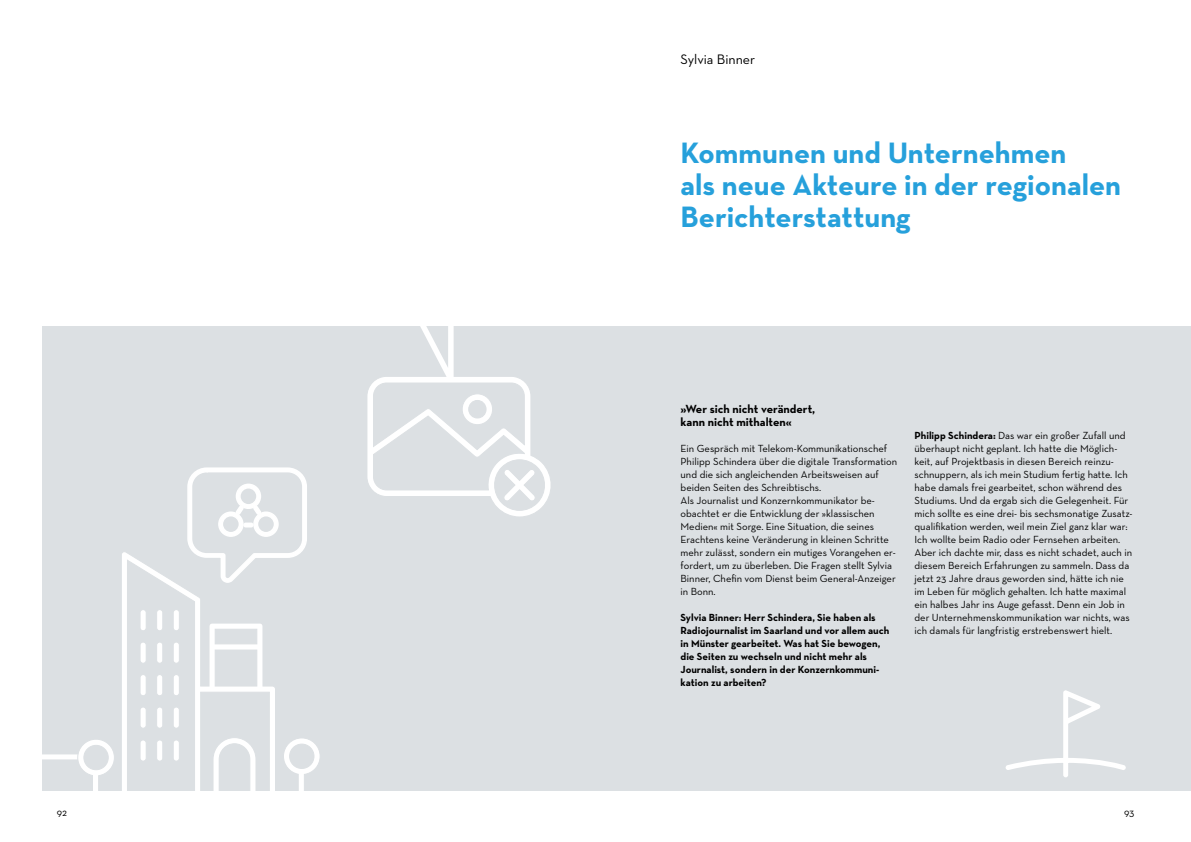
<style>
.page{position:relative;width:1191px;height:842px;background:#fff}
.page>*{position:absolute;margin:0;border:0;box-sizing:border-box;transform-origin:0 0}
.t1{font:700 30px/32px "Neutra Text";color:#26a0db}
.t2{font:14px "Neutra Text";color:#000}
.t3{font:700 12px/13px "Neutra Text";color:#000}
.t4{font:10.5px/13px "Neutra Text";color:#000}
.t5{font:700 10.5px/13px "Neutra Text";color:#000}
.s1{font-weight:700}
</style>
<div class="page">
<div style="left:43px;top:326px;width:1148px;height:465px;background:#dce0e3"></div>
<div style="left:20px;top:754px;width:60px;height:5px;background:#fff"></div>
<svg style="left:75px;top:552px;width:245px;height:239px"></svg>
<svg style="left:186px;top:467px;width:122px;height:117px"></svg>
<svg style="left:1005px;top:690px;width:121px;height:88px"></svg>
<svg style="left:367px;top:326px;width:184px;height:191px"></svg>
<h2 class="t2" style="left:680px;top:51px;width:76px">Sylvia Binner</h2>
<h1 class="t1" style="left:680px;top:136px;width:442px">Kommunen und Unternehmen<br>als neue Akteure in der regionalen<br>Berichterstattung</h1>
<p class="t3" style="left:680px;top:402px;width:136px">»Wer sich nicht verändert, kann nicht mithalten«</p>
<p class="t4" style="left:680px;top:442px;width:218px">Ein Gespräch mit Telekom-Kommunikationschef Philipp Schindera über die digitale Transformation und die sich angleichenden Arbeitsweisen auf beiden Seiten des Schreibtischs.<br>Als Journalist und Konzernkommunikator be&shy;obachtet er die Entwicklung der »klassischen Medien« mit Sorge. Eine Situation, die seines Erachtens keine Veränderung in kleinen Schritte mehr zulässt, sondern ein mutiges Vorangehen er&shy;fordert, um zu überleben. Die Fragen stellt Sylvia Binner, Chefin vom Dienst beim General-Anzeiger in Bonn.</p>
<p class="t5" style="left:680px;top:611px;width:210px">Sylvia Binner: Herr Schindera, Sie haben als Radiojournalist im Saarland und vor allem auch in Münster gearbeitet. Was hat Sie bewogen, die Seiten zu wechseln und nicht mehr als Journalist, sondern in der Konzernkommuni&shy;kation zu arbeiten?</p>
<p class="t4" style="left:914px;top:429px;width:220px"><span class="s1">Philipp Schindera:</span> Das war ein großer Zufall und überhaupt nicht geplant. Ich hatte die Möglich&shy;keit, auf Projektbasis in diesen Bereich reinzu&shy;schnuppern, als ich mein Studium fertig hatte. Ich habe damals frei gearbeitet, schon während des Studiums. Und da ergab sich die Gelegenheit. Für mich sollte es eine drei- bis sechsmonatige Zusatz&shy;qualifikation werden, weil mein Ziel ganz klar war:<br>Ich wollte beim Radio oder Fernsehen arbeiten.<br>Aber ich dachte mir, dass es nicht schadet, auch in diesem Bereich Erfahrungen zu sammeln. Dass da jetzt 23 Jahre draus geworden sind, hätte ich nie im Leben für möglich gehalten. Ich hatte maximal ein halbes Jahr ins Auge gefasst. Denn ein Job in der Unternehmenskommunikation war nichts, was ich damals für langfristig erstrebenswert hielt.</p>
<p class="t4" style="left:57px;top:806px;width:12px">92</p>
<p class="t4" style="left:1124px;top:806px;width:12px">93</p>
</div>
